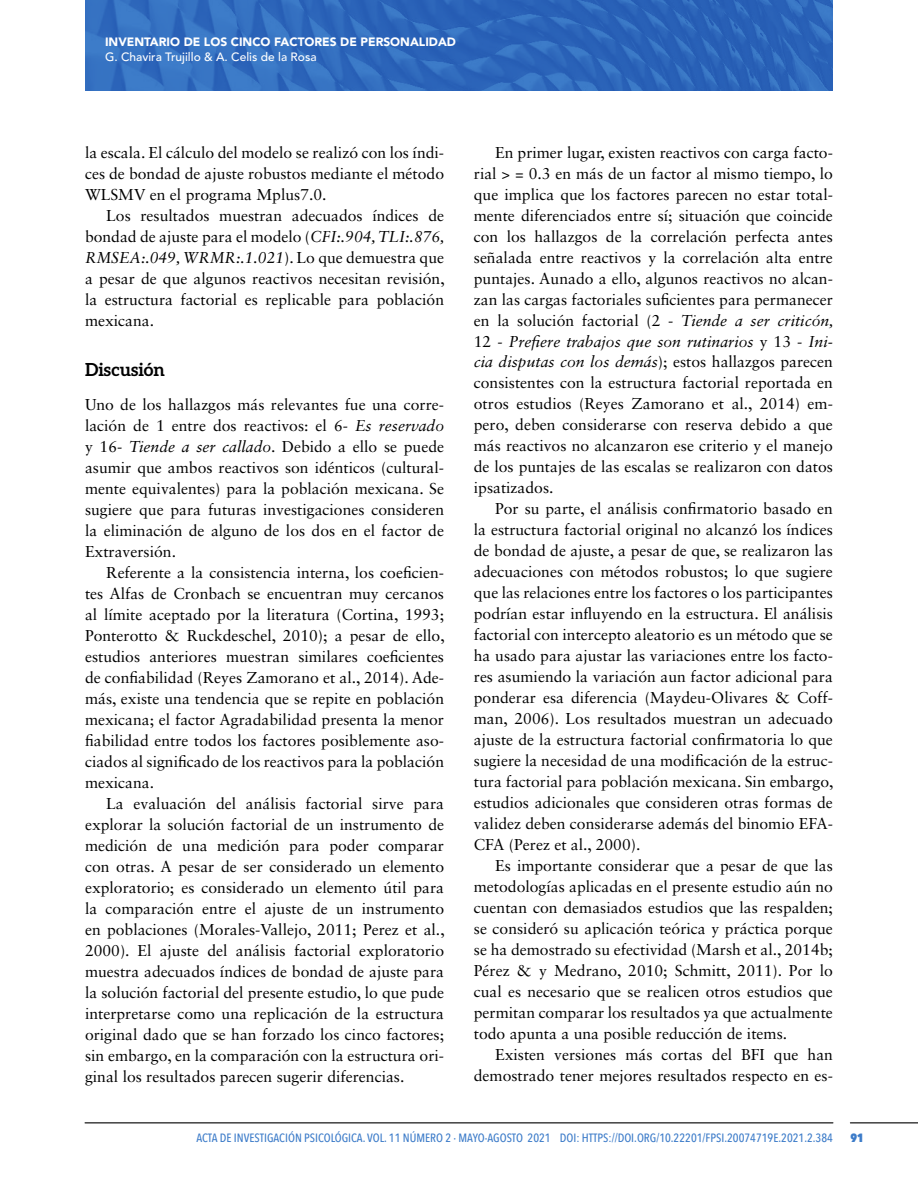
<style>
.page{position:relative;width:918px;height:1188px;background:#fff}
.page>*{position:absolute;margin:0;border:0;box-sizing:border-box;transform-origin:0 0}
.t1{font:700 18px "Aleo";color:#000}
.t2{font:15.75px/21px "Sabon LT Std";color:#000;text-align:justify}
.t3{font:500 12px "Avenir Next Condensed";color:#3d7cc9}
.t4{font:900 12px "Avenir LT Std";color:#fff}
.t5{font:500 12px "Avenir LT Std";color:#fff}
.t6{font:800 12px "Avenir Next Condensed";color:#3d7cc9}
.s1{font-style:italic}
</style>
<div class="page">
<img style="left:85px;top:0;width:748px;height:91px">
<hr style="left:85px;top:1122px;width:748px;height:1px;background:#000">
<hr style="left:850px;top:1122px;width:68px;height:1px;background:#000">
<p class="t4" style="left:105px;top:35px;width:353px">INVENTARIO DE LOS CINCO FACTORES DE PERSONALIDAD</p>
<p class="t5" style="left:105px;top:50px;width:213px">G. Chavira Trujillo &amp; A. Celis de la Rosa</p>
<p class="t2" style="left:85px;top:142px;width:361px">la escala. El cálculo del modelo se realizó con los índi&shy;ces de bondad de ajuste robustos mediante el método WLSMV en el programa Mplus7.0.</p>
<p class="t2" style="left:85px;top:205px;width:361px;text-indent:21px">Los resultados muestran adecuados índices de bondad de ajuste para el modelo (<span class="s1">CFI:.904, TLI:.876, RMSEA:.049, WRMR:.1.021</span>). Lo que demuestra que a pesar de que algunos reactivos necesitan revisión, la estructura factorial es replicable para población mexicana.</p>
<p class="t1" style="left:85px;top:360px;width:82px">Discusión</p>
<p class="t2" style="left:85px;top:394px;width:361px">Uno de los hallazgos más relevantes fue una corre&shy;lación de 1 entre dos reactivos: el 6- <span class="s1">Es reservado </span>y 16- <span class="s1">Tiende a ser callado</span>. Debido a ello se puede asumir que ambos reactivos son idénticos (cultural&shy;mente equivalentes) para la población mexicana. Se sugiere que para futuras investigaciones consideren la eliminación de alguno de los dos en el factor de Extraversión.</p>
<p class="t2" style="left:85px;top:562px;width:361px;text-indent:21px">Referente a la consistencia interna, los coeficien&shy;tes Alfas de Cronbach se encuentran muy cercanos al límite aceptado por la literatura (Cortina, 1993; Ponterotto &amp; Ruckdeschel, 2010); a pesar de ello, estudios anteriores muestran similares coeficientes de confiabilidad (Reyes Zamorano et al., 2014). Ade&shy;más, existe una tendencia que se repite en población mexicana; el factor Agradabilidad presenta la menor fiabilidad entre todos los factores posiblemente aso&shy;ciados al significado de los reactivos para la población mexicana.</p>
<p class="t2" style="left:85px;top:792px;width:361px;text-indent:21px">La evaluación del análisis factorial sirve para explorar la solución factorial de un instrumento de medición de una medición para poder comparar con otras. A pesar de ser considerado un elemento exploratorio; es considerado un elemento útil para la comparación entre el ajuste de un instrumento en poblaciones (Morales-Vallejo, 2011; Perez et al., 2000). El ajuste del análisis factorial exploratorio muestra adecuados índices de bondad de ajuste para la solución factorial del presente estudio, lo que pude interpretarse como una replicación de la estructura original dado que se han forzado los cinco factores; sin embargo, en la comparación con la estructura ori&shy;ginal los resultados parecen sugerir diferencias.</p>
<p class="t2" style="left:474px;top:141px;width:361px;text-indent:21px">En primer lugar, existen reactivos con carga facto&shy;rial &gt; = 0.3 en más de un factor al mismo tiempo, lo que implica que los factores parecen no estar total&shy;mente diferenciados entre sí; situación que coincide con los hallazgos de la correlación perfecta antes señalada entre reactivos y la correlación alta entre puntajes. Aunado a ello, algunos reactivos no alcan&shy;zan las cargas factoriales suficientes para permanecer en la solución factorial (2 - <span class="s1">Tiende a ser criticón, </span>12 - <span class="s1">Prefiere trabajos que son rutinarios</span> y 13 - <span class="s1">Ini&shy;cia disputas con los demás</span>); estos hallazgos parecen consistentes con la estructura factorial reportada en otros estudios (Reyes Zamorano et al., 2014) em&shy;pero, deben considerarse con reserva debido a que más reactivos no alcanzaron ese criterio y el manejo de los puntajes de las escalas se realizaron con datos ipsatizados.</p>
<p class="t2" style="left:474px;top:498px;width:361px;text-indent:21px">Por su parte, el análisis confirmatorio basado en la estructura factorial original no alcanzó los índices de bondad de ajuste, a pesar de que, se realizaron las adecuaciones con métodos robustos; lo que sugiere que las relaciones entre los factores o los participantes podrían estar influyendo en la estructura. El análisis factorial con intercepto aleatorio es un método que se ha usado para ajustar las variaciones entre los facto&shy;res asumiendo la variación aun factor adicional para ponderar esa diferencia (Maydeu-Olivares &amp; Coff&shy;man, 2006). Los resultados muestran un adecuado ajuste de la estructura factorial confirmatoria lo que sugiere la necesidad de una modificación de la estruc&shy;tura factorial para población mexicana. Sin embargo, estudios adicionales que consideren otras formas de validez deben considerarse además del binomio EFA-CFA (Perez et al., 2000).</p>
<p class="t2" style="left:474px;top:855px;width:361px;text-indent:21px">Es importante considerar que a pesar de que las metodologías aplicadas en el presente estudio aún no cuentan con demasiados estudios que las respalden; se consideró su aplicación teórica y práctica porque se ha demostrado su efectividad (Marsh et al., 2014b; Pérez &amp; y Medrano, 2010; Schmitt, 2011). Por lo cual es necesario que se realicen otros estudios que permitan comparar los resultados ya que actualmente todo apunta a una posible reducción de items.</p>
<p class="t2" style="left:474px;top:1044px;width:361px;text-align:right">Existen versiones más cortas del BFI que han demostrado tener mejores resultados respecto en es-</p>
<p class="t3" style="left:196px;top:1130px;width:638px">ACTA DE INVESTIGACIÓN PSICOLÓGICA. VOL. 11 NÚMERO 2 · MAYO-AGOSTO 2021 DOI: HTTPS://DOI.ORG/10.22201/FPSI.20074719E.2021.2.384</p>
<p class="t6" style="left:850px;top:1130px;width:15px">91</p>
</div>
